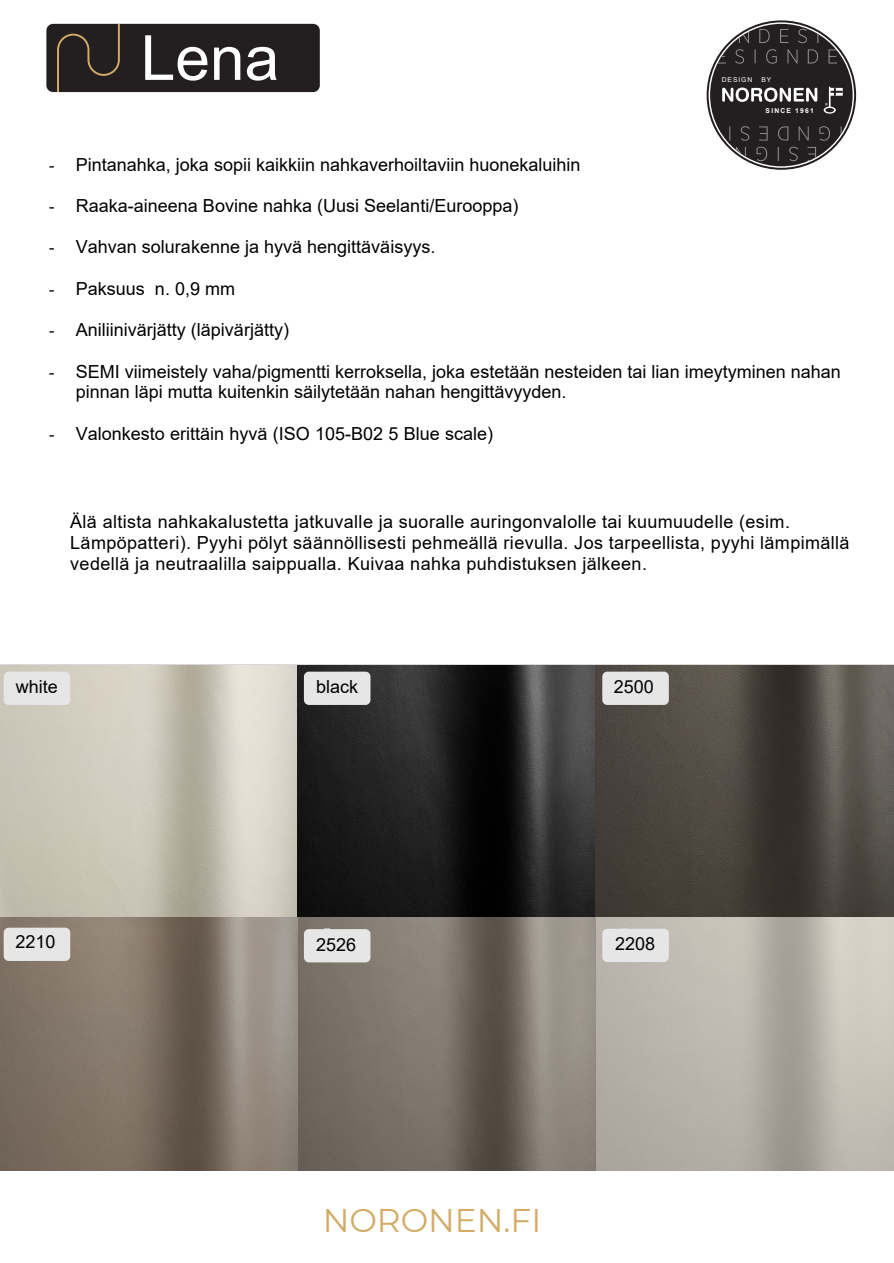
<style>
.page{position:relative;width:894px;height:1263px;background:#fff}
.page>*{position:absolute;margin:0;border:0;box-sizing:border-box;transform-origin:0 0}
.t1{font:62.25px "Arial";color:#fff}
.t2{font:32.85px "Montserrat";color:#d2ac67}
.t3{font:18px/20.7px "Arial";color:#000}
.t4{font:18px/20.9px "Arial";letter-spacing:.02em;color:#000}
.t5{font:700 6.75px "Arial";letter-spacing:.18em;color:#fff}
.t6{font:6.75px "Arial";letter-spacing:.135em;color:#fff}
.s1{font-family:"Times New Roman"}
</style>
<div class="page">
<hr style="left:893px;top:665px;width:1px;height:505px;background:#000">
<hr style="left:0;top:1170px;width:893px;height:1px;background:#000">
<svg style="left:706px;top:20px;width:149px;height:150px"></svg>
<div style="left:709px;top:24px;width:143px;height:142px;background:#231f20;border-radius:50%"></div>
<svg style="left:722px;top:88px;width:95px;height:14px"></svg>
<svg style="left:823px;top:86px;width:19px;height:28px"></svg>
<svg style="left:807px;top:49px;width:29px;height:14px"></svg>
<svg style="left:759px;top:29px;width:59px;height:14px"></svg>
<svg style="left:717px;top:49px;width:80px;height:15px"></svg>
<svg style="left:738px;top:32px;width:10px;height:11px"></svg>
<svg style="left:729px;top:126px;width:59px;height:15px"></svg>
<svg style="left:735px;top:147px;width:80px;height:14px"></svg>
<svg style="left:798px;top:126px;width:43px;height:15px"></svg>
<div style="left:46px;top:24px;width:274px;height:68px;background:#231f20;border-radius:7px"></div>
<svg style="left:57px;top:24px;width:63px;height:68px"></svg>
<img style="left:0;top:665px;width:893px;height:505px">
<div style="left:4px;top:672px;width:66px;height:33px;background:#e6e6e6;border-radius:5px"></div>
<div style="left:304px;top:672px;width:66px;height:33px;background:#e6e6e6;border-radius:5px"></div>
<div style="left:602px;top:672px;width:66px;height:33px;background:#e6e6e6;border-radius:5px"></div>
<div style="left:4px;top:928px;width:66px;height:33px;background:#e6e6e6;border-radius:5px"></div>
<div style="left:304px;top:929px;width:66px;height:33px;background:#e6e6e6;border-radius:5px"></div>
<div style="left:602px;top:929px;width:66px;height:33px;background:#e6e6e6;border-radius:5px"></div>
<h1 class="t1" style="left:141px;top:35px;width:140px">Lena</h1>
<p class="t6" style="left:721px;top:77px;width:32px">DESIGN</p>
<p class="t6" style="left:761px;top:77px;width:11px">BY</p>
<p class="t5" style="left:765px;top:108px;width:50px">SINCE 1961</p>
<p class="t3" style="left:49px;top:156px;width:533px"><span class="s1">-</span> Pintanahka, joka sopii kaikkiin nahkaverhoiltaviin huonekaluihin</p>
<p class="t3" style="left:49px;top:197px;width:471px"><span class="s1">-</span> Raaka-aineena Bovine nahka (Uusi Seelanti/Eurooppa)</p>
<p class="t3" style="left:49px;top:238px;width:388px"><span class="s1">-</span> Vahvan solurakenne ja hyvä hengittäväisyys.</p>
<p class="t3" style="left:49px;top:280px;width:188px"><span class="s1">-</span> Paksuus n. 0,9 mm</p>
<p class="t3" style="left:49px;top:321px;width:242px"><span class="s1">-</span> Aniliinivärjätty (läpivärjätty)</p>
<p class="t3" style="left:76px;top:363px;width:766px;text-indent:-27px"><span class="s1">-</span> SEMI viimeistely vaha/pigmentti kerroksella, joka estetään nesteiden tai lian imeytyminen nahan pinnan läpi mutta kuitenkin säilytetään nahan hengittävyyden.</p>
<p class="t3" style="left:49px;top:424px;width:445px"><span class="s1">-</span> Valonkesto erittäin hyvä (ISO 105-B02 5 Blue scale)</p>
<p class="t4" style="left:70px;top:513px;width:780px">Älä altista nahkakalustetta jatkuvalle ja suoralle auringonvalolle tai kuumuudelle (esim.<br>Lämpöpatteri). Pyyhi pölyt säännöllisesti pehmeällä rievulla. Jos tarpeellista, pyyhi lämpimällä vedellä ja neutraalilla saippualla. Kuivaa nahka puhdistuksen jälkeen.</p>
<p class="t3" style="left:16px;top:678px;width:44px">white</p>
<p class="t3" style="left:316px;top:678px;width:44px">black</p>
<p class="t3" style="left:613px;top:678px;width:42px">2500</p>
<p class="t3" style="left:16px;top:933px;width:42px">2210</p>
<p class="t3" style="left:316px;top:935px;width:42px">2526</p>
<p class="t3" style="left:614px;top:935px;width:42px">2208</p>
<h2 class="t2" style="left:322px;top:1200px;width:220px">NORONEN.FI</h2>
</div>
